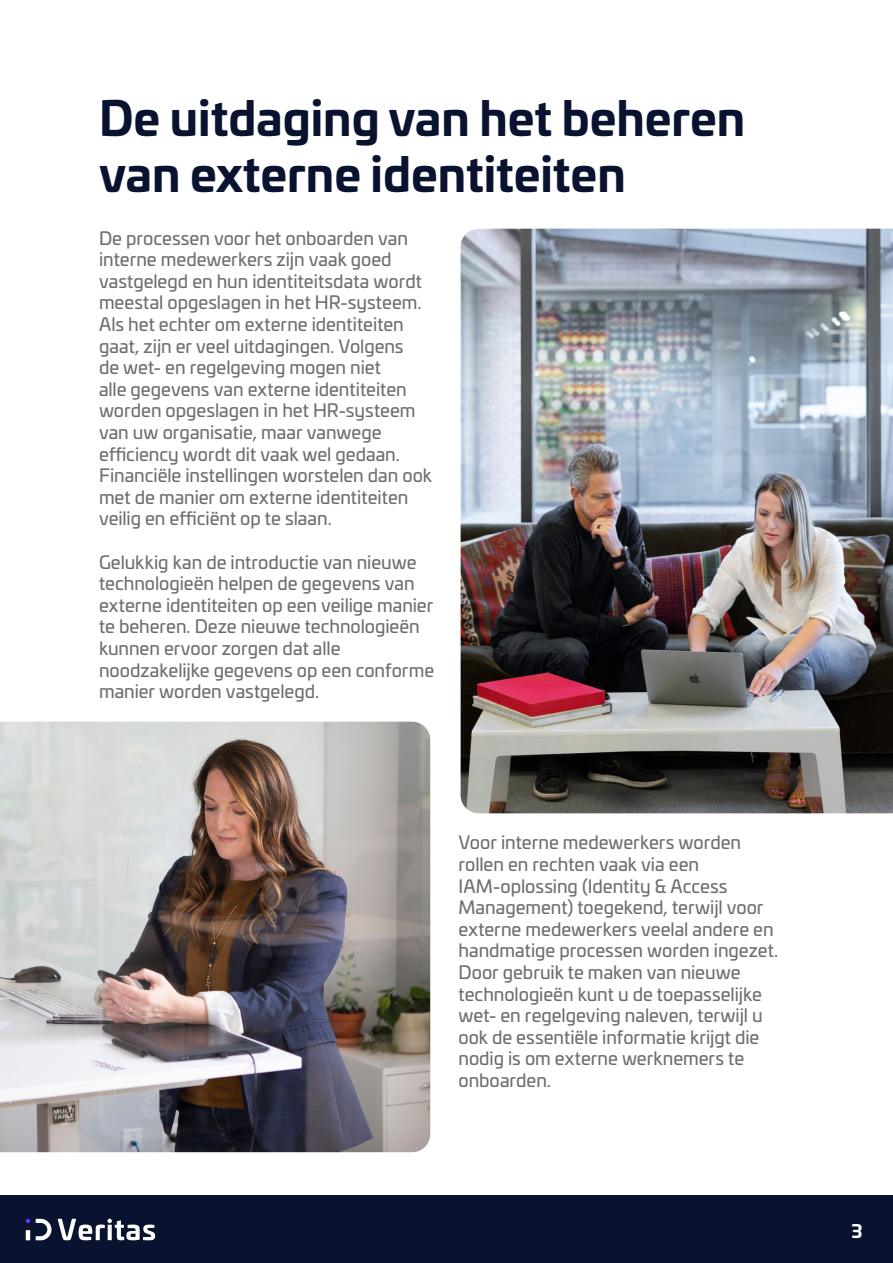
<style>
.page{position:relative;width:893px;height:1263px;background:#fff}
.page>*{position:absolute;margin:0;border:0;box-sizing:border-box;transform-origin:0 0}
.t1{font:700 46.5px/55.8px "Univia Pro";color:#09122f}
.t2{font:18px/21.6px "Univia Pro";color:#6d6e71}
.t3{font:700 18px "Univia Pro";color:#fff}
</style>
<div class="page">
<div style="left:0;top:1195px;width:893px;height:68px;background:#09122f"></div>
<svg style="left:26px;top:1219px;width:4px;height:4px"></svg>
<svg style="left:36px;top:1219px;width:16px;height:21px"></svg>
<svg style="left:58px;top:1219px;width:97px;height:21px"></svg>
<hr style="left:26px;top:1230px;width:4px;height:10px;background:#fff">
<img style="left:461px;top:229px;width:432px;height:584px">
<img style="left:0;top:722px;width:430px;height:430px">
<h1 class="t1" style="left:99px;top:87px;width:648px">De uitdaging van het beheren van externe identiteiten</h1>
<p class="t2" style="left:99px;top:226px;width:335px">De processen voor het onboarden van interne medewerkers zijn vaak goed vastgelegd en hun identiteitsdata wordt meestal opgeslagen in het HR-systeem.<br>Als het echter om externe identiteiten gaat, zijn er veel uitdagingen. Volgens<br>de wet- en regelgeving mogen niet<br>alle gegevens van externe identiteiten worden opgeslagen in het HR-systeem van uw organisatie, maar vanwege efficiency wordt dit vaak wel gedaan.<br>Financiële instellingen worstelen dan ook met de manier om externe identiteiten veilig en efficiënt op te slaan.</p>
<p class="t2" style="left:99px;top:550px;width:337px">Gelukkig kan de introductie van nieuwe technologieën helpen de gegevens van externe identiteiten op een veilige manier te beheren. Deze nieuwe technologieën kunnen ervoor zorgen dat alle noodzakelijke gegevens op een conforme manier worden vastgelegd.</p>
<p class="t2" style="left:458px;top:831px;width:321px">Voor interne medewerkers worden rollen en rechten vaak via een IAM-oplossing (Identity &amp; Access Management) toegekend, terwijl voor externe medewerkers veelal andere en handmatige processen worden ingezet.<br>Door gebruik te maken van nieuwe technologieën kunt u de toepasselijke wet- en regelgeving naleven, terwijl u ook de essentiële informatie krijgt die nodig is om externe werknemers te onboarden.</p>
<p class="t3" style="left:851px;top:1217px;width:13px">3</p>
</div>
